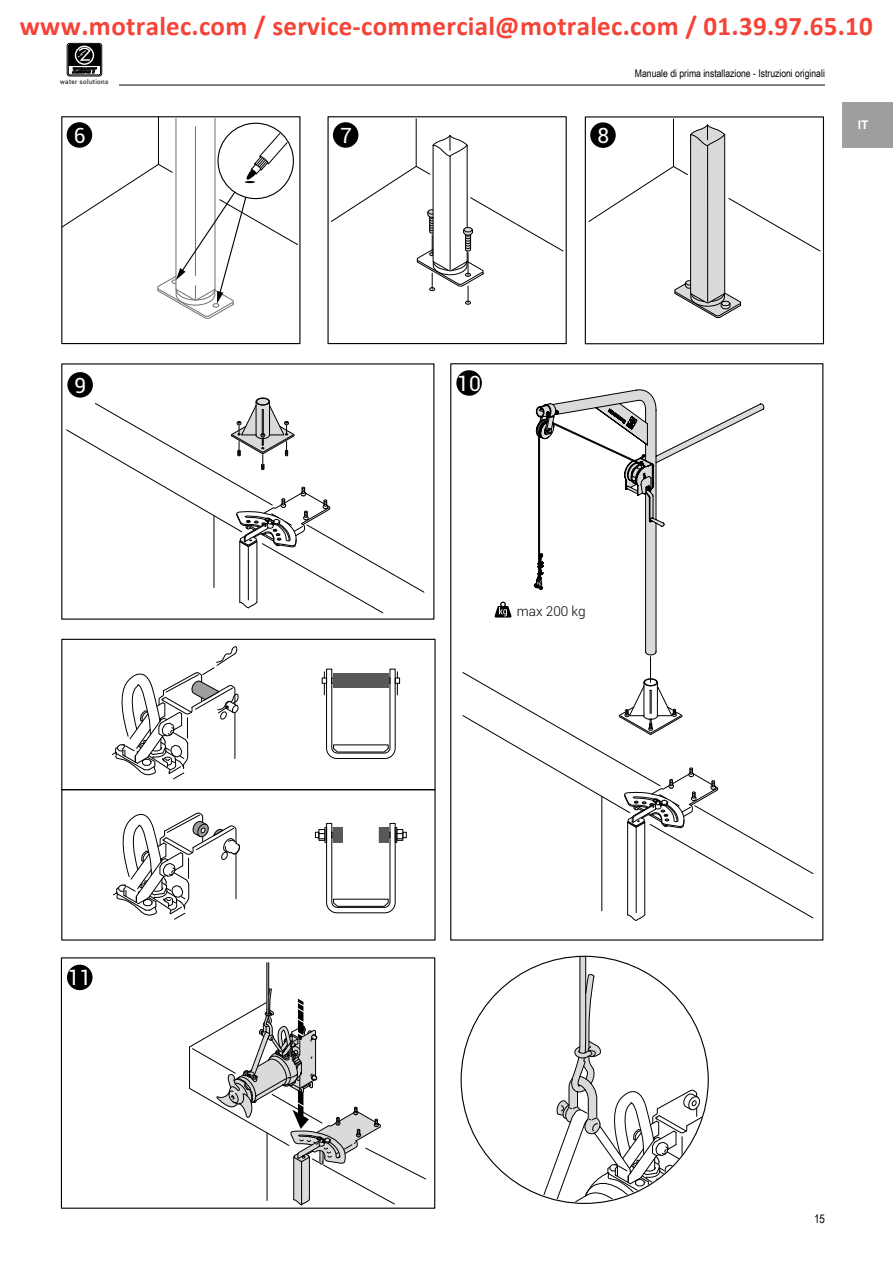
<style>
.page{position:relative;width:893px;height:1263px;background:#fff}
.page>*{position:absolute;margin:0;border:0;box-sizing:border-box;transform-origin:0 0}
.t1{font:700 27px "Calibri";color:#f54337}
.t2{font:21px "Roboto";color:#fff}
.t3{font:300 13.5px "Roboto";color:#000}
.t4{font:12px "Arial Narrow";color:#000}
.t5{font:700 12px "Arial";color:#fff}
.t6{font:10.5px "Arial Narrow";color:#000}
.t7{font:6.3px "Roboto";letter-spacing:.05em;color:#000}
</style>
<div class="page">
<hr style="left:119px;top:85px;width:706px;height:1px;background:#000">
<div style="left:67px;top:43px;width:35px;height:33px;border:1px solid #000;border-radius:3px"></div>
<div style="left:68px;top:44px;width:33px;height:31px;border:1px solid #000;border-radius:2px"></div>
<svg style="left:68px;top:44px;width:33px;height:29px"></svg>
<div style="left:842px;top:102px;width:51px;height:46px;background:#9c9e9f"></div>
<svg style="left:460px;top:955px;width:249px;height:249px"></svg>
<div style="left:61px;top:116px;width:239px;height:228px;border:1px solid #000"></div>
<div style="left:327px;top:116px;width:240px;height:228px;border:1px solid #000"></div>
<hr style="left:416px;top:119px;width:1px;height:47px;background:#000">
<svg style="left:590px;top:122px;width:26px;height:26px"></svg>
<div style="left:585px;top:116px;width:239px;height:228px;border:1px solid #000"></div>
<hr style="left:673px;top:119px;width:1px;height:47px;background:#000">
<div style="left:333px;top:122px;width:25px;height:26px;background:#000;border-radius:50%"></div>
<svg style="left:113px;top:812px;width:127px;height:108px"></svg>
<svg style="left:315px;top:823px;width:92px;height:90px"></svg>
<svg style="left:112px;top:646px;width:127px;height:134px"></svg>
<svg style="left:322px;top:668px;width:78px;height:91px"></svg>
<div style="left:331px;top:678px;width:59px;height:6px;border:1px solid #000"></div>
<div style="left:333px;top:673px;width:56px;height:15px;background:#58585a"></div>
<div style="left:61px;top:639px;width:375px;height:151px;border:1px solid #000"></div>
<div style="left:61px;top:789px;width:375px;height:151px;border:1px solid #000"></div>
<svg style="left:189px;top:962px;width:237px;height:244px"></svg>
<hr style="left:266px;top:962px;width:1px;height:47px;background:#000">
<hr style="left:268px;top:962px;width:1px;height:47px;background:#000">
<svg style="left:66px;top:398px;width:359px;height:216px"></svg>
<svg style="left:61px;top:118px;width:238px;height:201px"></svg>
<hr style="left:158px;top:117px;width:1px;height:47px;background:#000">
<svg style="left:331px;top:134px;width:233px;height:171px"></svg>
<svg style="left:588px;top:124px;width:233px;height:194px"></svg>
<svg style="left:534px;top:389px;width:231px;height:267px"></svg>
<div style="left:67px;top:372px;width:26px;height:26px;background:#000;border-radius:50%"></div>
<div style="left:456px;top:370px;width:26px;height:26px;background:#000;border-radius:50%"></div>
<div style="left:67px;top:965px;width:26px;height:25px;background:#000;border-radius:50%"></div>
<div style="left:61px;top:957px;width:374px;height:252px;border:1px solid #000"></div>
<svg style="left:494px;top:602px;width:18px;height:15px"></svg>
<svg style="left:462px;top:657px;width:352px;height:264px"></svg>
<p class="t1" style="left:20px;top:15px;width:855px">www.motralec.com / service-commercial@motralec.com / 01.39.97.65.10</p>
<p class="t7" style="left:60px;top:78px;width:50px">water solutions</p>
<p class="t2" style="left:74px;top:121px;width:13px">6</p>
<p class="t2" style="left:340px;top:121px;width:13px">7</p>
<p class="t2" style="left:597px;top:121px;width:13px">8</p>
<p class="t6" style="left:635px;top:66px;width:191px">Manuale di prima installazione - Istruzioni originali</p>
<p class="t5" style="left:858px;top:117px;width:12px">IT</p>
<p class="t2" style="left:75px;top:370px;width:13px">9</p>
<p class="t2" style="left:457px;top:369px;width:25px">10</p>
<p class="t3" style="left:517px;top:602px;width:70px">max 200 kg</p>
<p class="t2" style="left:68px;top:963px;width:25px">11</p>
<p class="t4" style="left:814px;top:1210px;width:12px">15</p>
</div>
